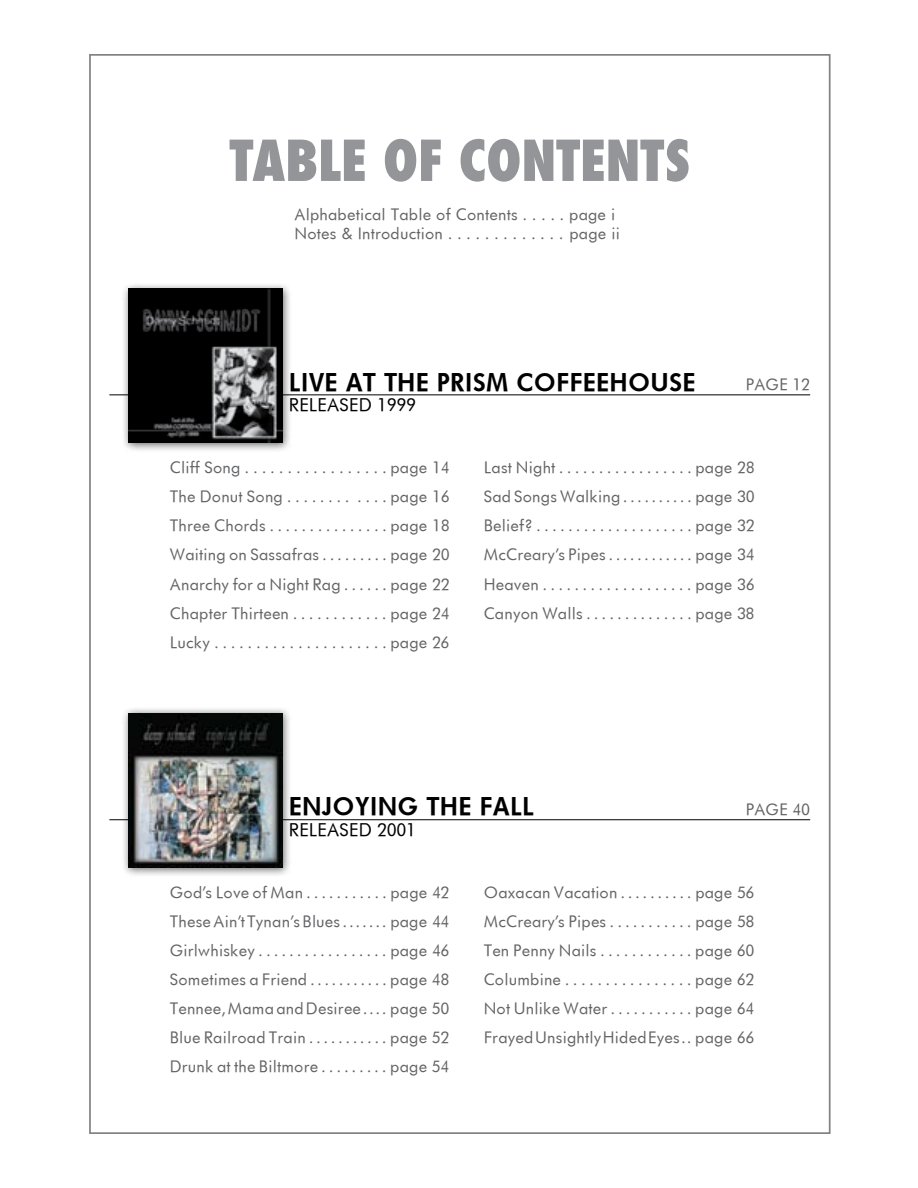
<style>
.page{position:relative;width:918px;height:1188px;background:#fff}
.page>*{position:absolute;margin:0;border:0;box-sizing:border-box;transform-origin:0 0}
.t1{font:800 condensed 54.75px "Futura";color:#939598}
.t2{font:700 24px "Futurist";color:#000}
.t3{font:17.1px "Futurist";color:#000}
.t4{font:15.45px/18.5px "Futurist";color:#636466}
</style>
<div class="page">
<hr style="left:109px;top:819px;width:701px;height:1px;background:#000">
<div style="left:122px;top:707px;width:171px;height:171px;background:#000;opacity:.6"></div>
<img style="left:128px;top:713px;width:155px;height:154px">
<hr style="left:109px;top:395px;width:701px;height:1px;background:#000">
<div style="left:122px;top:282px;width:171px;height:171px;background:#000;opacity:.6"></div>
<img style="left:128px;top:288px;width:155px;height:155px">
<h1 class="t1" style="left:230px;top:123px;width:462px">TABLE OF CONTENTS</h1>
<p class="t4" style="left:295px;top:205px;width:327px">Alphabetical Table of Contents . . . . . page i<br>Notes &amp; Introduction . . . . . . . . . . . . . page ii</p>
<h2 class="t2" style="left:289px;top:366px;width:408px">LIVE AT THE PRISM COFFEEHOUSE</h2>
<p class="t3" style="left:289px;top:394px;width:12px">released</p>
<p class="t3" style="left:378px;top:394px;width:40px">1999</p>
<p class="t4" style="left:746px;top:375px;width:66px">PAGE 12</p>
<p class="t4" style="left:170px;top:458px;width:281px">Cliff Song . . . . . . . . . . . . . . . . . page 14</p>
<p class="t4" style="left:484px;top:458px;width:272px">Last Night . . . . . . . . . . . . . . . . . page 28</p>
<p class="t4" style="left:170px;top:487px;width:281px">The Donut Song . . . . . . . . . . . . page 16</p>
<p class="t4" style="left:484px;top:487px;width:272px">Sad Songs Walking . . . . . . . . . . page 30</p>
<p class="t4" style="left:170px;top:516px;width:281px">Three Chords . . . . . . . . . . . . . . . page 18</p>
<p class="t4" style="left:484px;top:516px;width:272px">Belief? . . . . . . . . . . . . . . . . . . . . page 32</p>
<p class="t4" style="left:170px;top:545px;width:281px">Waiting on Sassafras . . . . . . . . . page 20</p>
<p class="t4" style="left:484px;top:545px;width:272px">McCreary’s Pipes . . . . . . . . . . . . page 34</p>
<p class="t4" style="left:170px;top:574px;width:281px">Anarchy for a Night Rag . . . . . . page 22</p>
<p class="t4" style="left:484px;top:574px;width:272px">Heaven . . . . . . . . . . . . . . . . . . . page 36</p>
<p class="t4" style="left:170px;top:604px;width:281px">Chapter Thirteen . . . . . . . . . . . . page 24</p>
<p class="t4" style="left:484px;top:604px;width:272px">Canyon Walls . . . . . . . . . . . . . . page 38</p>
<p class="t4" style="left:170px;top:633px;width:281px">Lucky . . . . . . . . . . . . . . . . . . . . . page 26</p>
<h2 class="t2" style="left:289px;top:791px;width:247px">ENJOYING THE FALL</h2>
<p class="t3" style="left:289px;top:819px;width:12px">released</p>
<p class="t3" style="left:378px;top:819px;width:40px">2001</p>
<p class="t4" style="left:746px;top:800px;width:66px">PAGE 40</p>
<p class="t4" style="left:170px;top:883px;width:281px">God’s Love of Man . . . . . . . . . . . page 42</p>
<p class="t4" style="left:484px;top:883px;width:272px">Oaxacan Vacation . . . . . . . . . . page 56</p>
<p class="t4" style="left:170px;top:912px;width:281px">These Ain’t Tynan’s Blues . . . . . . . page 44</p>
<p class="t4" style="left:484px;top:912px;width:272px">McCreary’s Pipes . . . . . . . . . . . page 58</p>
<p class="t4" style="left:170px;top:941px;width:281px">Girlwhiskey . . . . . . . . . . . . . . . . . page 46</p>
<p class="t4" style="left:484px;top:941px;width:272px">Ten Penny Nails . . . . . . . . . . . . page 60</p>
<p class="t4" style="left:170px;top:970px;width:281px">Sometimes a Friend . . . . . . . . . . . page 48</p>
<p class="t4" style="left:484px;top:970px;width:272px">Columbine . . . . . . . . . . . . . . . . page 62</p>
<p class="t4" style="left:170px;top:999px;width:281px">Tennee, Mama and Desiree . . . . page 50</p>
<p class="t4" style="left:484px;top:999px;width:272px">Not Unlike Water . . . . . . . . . . . page 64</p>
<p class="t4" style="left:170px;top:1028px;width:281px">Blue Railroad Train . . . . . . . . . . . page 52</p>
<p class="t4" style="left:484px;top:1028px;width:272px">Frayed Unsightly Hided Eyes . . page 66</p>
<p class="t4" style="left:170px;top:1057px;width:281px">Drunk at the Biltmore . . . . . . . . . page 54</p>
</div>
